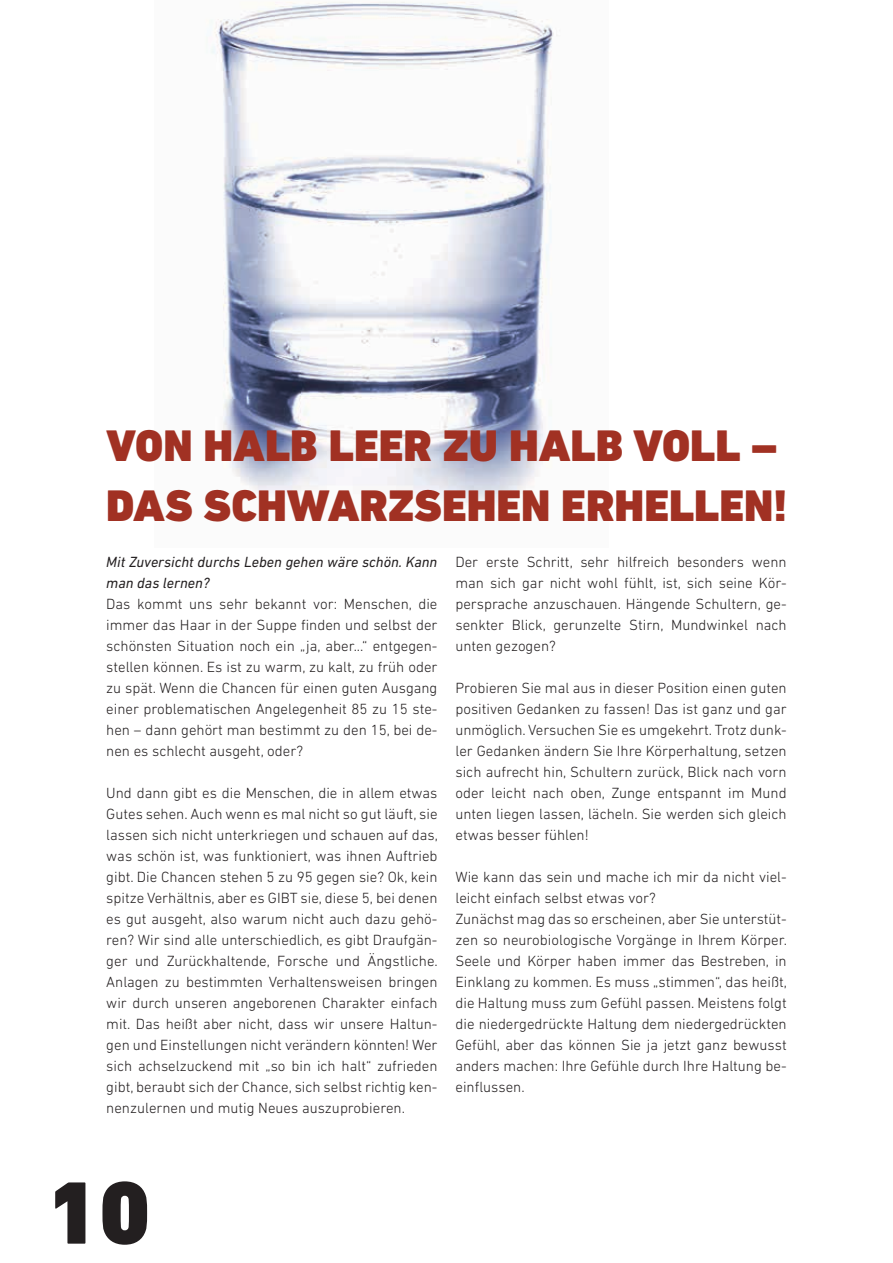
<style>
.page{position:relative;width:893px;height:1263px;background:#fff}
.page>*{position:absolute;margin:0;border:0;box-sizing:border-box;transform-origin:0 0}
.t1{font:900 90px "DIN Next LT Pro";color:#231f20}
.t2{font:900 45px/60px "DIN Next LT Pro";color:#a13123}
.t3{font:300 15px/21px "DIN Next LT Pro";color:#231f20;text-align:justify}
.t4{font:italic 15px/21px "DIN Next LT Pro";color:#231f20}
</style>
<div class="page">
<img style="left:211px;top:2px;width:346px;height:504px">
<h2 class="t2" style="left:106px;top:415px;width:683px">VON HALB LEER ZU HALB VOLL –<br>DAS SCHWARZSEHEN ERHELLEN!</h2>
<p class="t4" style="left:106px;top:551px;width:333px">Mit Zuversicht durchs Leben gehen wäre schön. Kann man das lernen?</p>
<p class="t3" style="left:106px;top:593px;width:333px">Das kommt uns sehr bekannt vor: Menschen, die immer das Haar in der Suppe finden und selbst der schönsten Situation noch ein „ja, aber...“ entgegen&shy;stellen können. Es ist zu warm, zu kalt, zu früh oder zu spät. Wenn die Chancen für einen guten Ausgang einer problematischen Angelegenheit 85 zu 15 ste&shy;hen – dann gehört man bestimmt zu den 15, bei de&shy;nen es schlecht ausgeht, oder?</p>
<p class="t3" style="left:106px;top:782px;width:333px">Und dann gibt es die Menschen, die in allem etwas Gutes sehen. Auch wenn es mal nicht so gut läuft, sie lassen sich nicht unterkriegen und schauen auf das, was schön ist, was funktioniert, was ihnen Auftrieb gibt. Die Chancen stehen 5 zu 95 gegen sie? Ok, kein spitze Verhältnis, aber es GIBT sie, diese 5, bei denen es gut ausgeht, also warum nicht auch dazu gehö&shy;ren? Wir sind alle unterschiedlich, es gibt Draufgän&shy;ger und Zurückhaltende, Forsche und Ängstliche.<br>Anlagen zu bestimmten Verhaltensweisen bringen wir durch unseren angeborenen Charakter einfach mit. Das heißt aber nicht, dass wir unsere Haltun&shy;gen und Einstellungen nicht verändern könnten! Wer sich achselzuckend mit „so bin ich halt“ zufrieden gibt, beraubt sich der Chance, sich selbst richtig ken&shy;nenzulernen und mutig Neues auszuprobieren.</p>
<p class="t3" style="left:455px;top:551px;width:333px">Der erste Schritt, sehr hilfreich besonders wenn man sich gar nicht wohl fühlt, ist, sich seine Kör&shy;persprache anzuschauen. Hängende Schultern, ge&shy;senkter Blick, gerunzelte Stirn, Mundwinkel nach unten gezogen?</p>
<p class="t3" style="left:455px;top:677px;width:333px">Probieren Sie mal aus in dieser Position einen guten positiven Gedanken zu fassen! Das ist ganz und gar unmöglich. Versuchen Sie es umgekehrt. Trotz dunk&shy;ler Gedanken ändern Sie Ihre Körperhaltung, setzen sich aufrecht hin, Schultern zurück, Blick nach vorn oder leicht nach oben, Zunge entspannt im Mund unten liegen lassen, lächeln. Sie werden sich gleich etwas besser fühlen!</p>
<p class="t3" style="left:455px;top:866px;width:333px;text-align:left">Wie kann das sein und mache ich mir da nicht viel&shy;leicht einfach selbst etwas vor?<br>Zunächst mag das so erscheinen, aber Sie unterstüt&shy;zen so neurobiologische Vorgänge in Ihrem Körper.<br>Seele und Körper haben immer das Bestreben, in Einklang zu kommen. Es muss „stimmen“, das heißt, die Haltung muss zum Gefühl passen. Meistens folgt die niedergedrückte Haltung dem niedergedrückten Gefühl, aber das können Sie ja jetzt ganz bewusst anders machen: Ihre Gefühle durch Ihre Haltung be&shy;einflussen.</p>
<h1 class="t1" style="left:48px;top:1159px;width:104px">10</h1>
</div>
